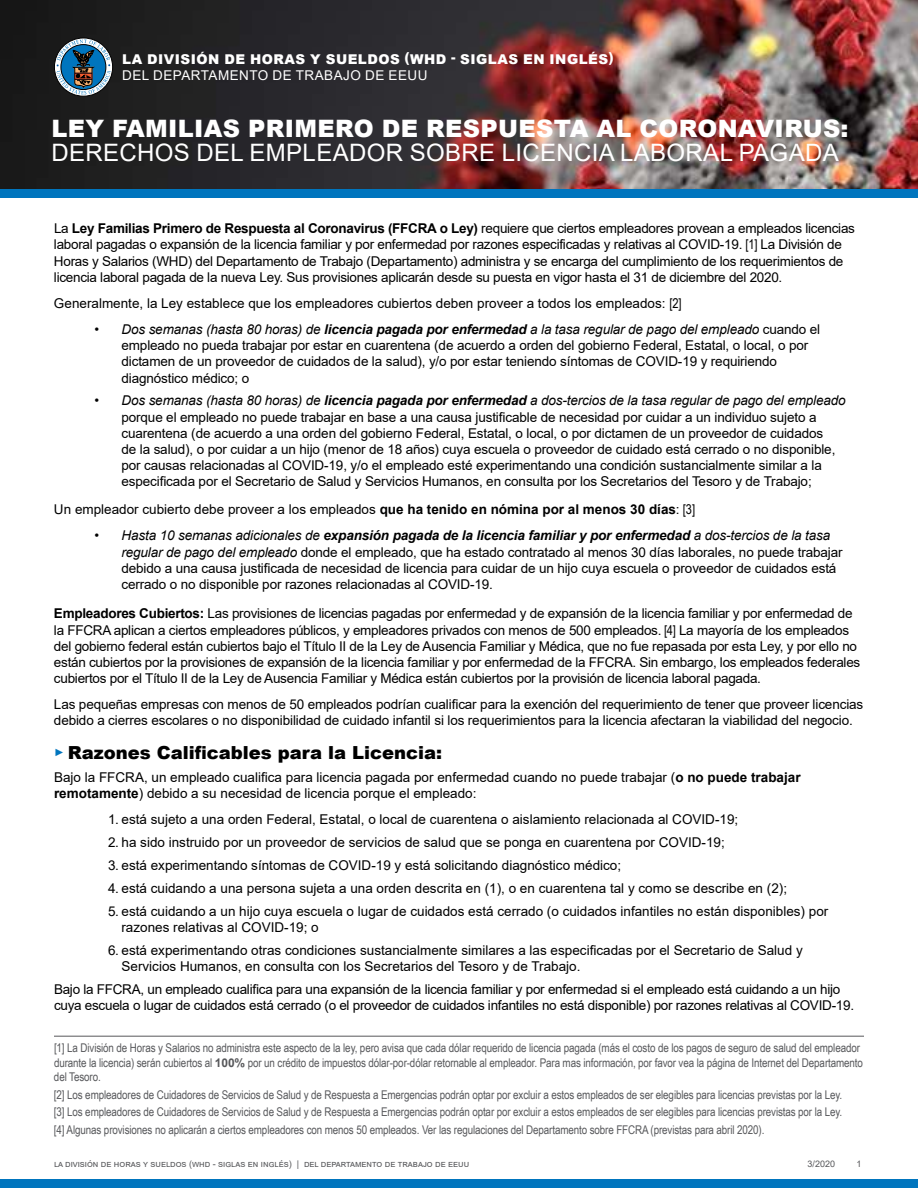
<style>
.page{position:relative;width:918px;height:1188px;background:#fff}
.page>*{position:absolute;margin:0;border:0;box-sizing:border-box;transform-origin:0 0}
.t1{font:24px "Arial";letter-spacing:.015em;color:#fff}
.t2{font:900 24px "Arial";letter-spacing:.015em;color:#fff}
.t3{font:900 18px "Arial";color:#000}
.t4{font:13.5px/16.2px "Arial";letter-spacing:-.01em;color:#000}
.t5{font:900 13.5px "Arial";letter-spacing:.035em;color:#fff}
.t6{font:13.5px "Arial";letter-spacing:.035em;color:#fff}
.t7{font:12px/14.4px "Arial Narrow";letter-spacing:-.01em;color:#57585b}
.t8{font:9px "Arial";color:#57585b}
.s1{font-weight:700}
.s2{font-family:"Arial Narrow"}
.s3{font-style:italic}
.s4{font-weight:700;font-style:italic}
.s5{font-family:"Arial";font-weight:700}
</style>
<div class="page">
<div style="left:0;top:1179px;width:918px;height:9px;background:#0075be"></div>
<img style="left:0;top:0;width:918px;height:189px">
<div style="left:0;top:189px;width:918px;height:9px;background:#0075be"></div>
<div style="left:54px;top:38px;width:59px;height:59px;border:1px solid #000;border-radius:50%"></div>
<svg style="left:57px;top:39px;width:54px;height:56px;background:#4f738a"></svg>
<hr style="left:54px;top:1036px;width:810px;height:1px;background:#57585b">
<p class="t5" style="left:122px;top:54px;width:493px">LA DIVISIÓN DE HORAS Y SUELDOS (WHD - SIGLAS EN INGLÉS)</p>
<p class="t6" style="left:122px;top:70px;width:307px">DEL DEPARTAMENTO DE TRABAJO DE EEUU</p>
<h1 class="t2" style="left:51px;top:119px;width:799px">LEY FAMILIAS PRIMERO DE RESPUESTA AL CORONAVIRUS:</h1>
<h1 class="t1" style="left:51px;top:142px;width:789px">DERECHOS DEL EMPLEADOR SOBRE LICENCIA LABORAL PAGADA</h1>
<p class="t4" style="left:54px;top:221px;width:803px">La <span class="s1">Ley Familias Primero de Respuesta al Coronavirus (FFCRA o Ley)</span> requiere que ciertos empleadores provean a empleados licencias laboral pagadas o expansión de la licencia familiar y por enfermedad por razones especificadas y relativas al COVID-19. <span class="s2">[1]</span> La División de Horas y Salarios (WHD) del Departamento de Trabajo (Departamento) administra y se encarga del cumplimiento de los requerimientos de licencia laboral pagada de la nueva Ley. Sus provisiones aplicarán desde su puesta en vigor hasta el 31 de diciembre del 2020.</p>
<p class="t4" style="left:54px;top:296px;width:629px">Generalmente, la Ley establece que los empleadores cubiertos deben proveer a todos los empleados: <span class="s2">[2]</span></p>
<p class="t4" style="left:121px;top:322px;width:700px;text-indent:-27px">• <span class="s3">Dos semanas (hasta 80 horas) de</span> <span class="s4">licencia pagada por enfermedad</span> <span class="s3">a la tasa regular de pago del empleado</span> cuando el empleado no pueda trabajar por estar en cuarentena (de acuerdo a orden del gobierno Federal, Estatal, o local, o por dictamen de un proveedor de cuidados de la salud), y/o por estar teniendo síntomas de COVID-19 y requiriendo diagnóstico médico; o</p>
<p class="t4" style="left:121px;top:394px;width:726px;text-indent:-27px">• <span class="s3">Dos semanas (hasta 80 horas) de</span> <span class="s4">licencia pagada por enfermedad</span> <span class="s3">a dos-tercios de la tasa regular de pago del empleado </span>porque el empleado no puede trabajar en base a una causa justificable de necesidad por cuidar a un individuo sujeto a cuarentena (de acuerdo a una orden del gobierno Federal, Estatal, o local, o por dictamen de un proveedor de cuidados<br>de la salud), o por cuidar a un hijo (menor de 18 años) cuya escuela o proveedor de cuidado está cerrado o no disponible, por causas relacionadas al COVID-19, y/o el empleado esté experimentando una condición sustancialmente similar a la especificada por el Secretario de Salud y Servicios Humanos, en consulta por los Secretarios del Tesoro y de Trabajo;</p>
<p class="t4" style="left:54px;top:502px;width:643px">Un empleador cubierto debe proveer a los empleados <span class="s1">que ha tenido en nómina por al menos 30 días</span>: <span class="s2">[3]</span></p>
<p class="t4" style="left:121px;top:528px;width:723px;text-indent:-27px">• <span class="s3">Hasta 10 semanas adicionales de</span> <span class="s4">expansión pagada de la licencia familiar y por enfermedad</span> <span class="s3">a dos-tercios de la tasa regular de pago del empleado</span> donde el empleado, que ha estado contratado al menos 30 días laborales, no puede trabajar debido a una causa justificada de necesidad de licencia para cuidar de un hijo cuya escuela o proveedor de cuidados está cerrado o no disponible por razones relacionadas al COVID-19.</p>
<p class="t4" style="left:54px;top:606px;width:808px"><span class="s1">Empleadores Cubiertos:</span> Las provisiones de licencias pagadas por enfermedad y de expansión de la licencia familiar y por enfermedad de la FFCRA aplican a ciertos empleadores públicos, y empleadores privados con menos de 500 empleados. <span class="s2">[4]</span> La mayoría de los empleados del gobierno federal están cubiertos bajo el Título II de la Ley de Ausencia Familiar y Médica, que no fue repasada por esta Ley, y por ello no están cubiertos por la provisiones de expansión de la licencia familiar y por enfermedad de la FFCRA. Sin embargo, los empleados federales cubiertos por el Título II de la Ley de Ausencia Familiar y Médica están cubiertos por la provisión de licencia laboral pagada.</p>
<p class="t4" style="left:54px;top:696px;width:811px">Las pequeñas empresas con menos de 50 empleados podrían cualificar para la exención del requerimiento de tener que proveer licencias debido a cierres escolares o no disponibilidad de cuidado infantil si los requerimientos para la licencia afectaran la viabilidad del negocio.</p>
<h2 class="t3" style="left:54px;top:739px;width:390px"><sup>►</sup> Razones Calificables para la Licencia:</h2>
<p class="t4" style="left:54px;top:769px;width:748px">Bajo la FFCRA, un empleado cualifica para licencia pagada por enfermedad cuando no puede trabajar (<span class="s1">o no puede trabajar remotamente</span>) debido a su necesidad de licencia porque el empleado:</p>
<p class="t4" style="left:108px;top:812px;width:632px">1. está sujeto a una orden Federal, Estatal, o local de cuarentena o aislamiento relacionada al COVID-19;</p>
<p class="t4" style="left:108px;top:835px;width:618px">2. ha sido instruido por un proveedor de servicios de salud que se ponga en cuarentena por COVID-19;</p>
<p class="t4" style="left:108px;top:858px;width:515px">3. está experimentando síntomas de COVID-19 y está solicitando diagnóstico médico;</p>
<p class="t4" style="left:108px;top:881px;width:681px">4. está cuidando a una persona sujeta a una orden descrita en (1), o en cuarentena tal y como se describe en (2);</p>
<p class="t4" style="left:122px;top:904px;width:708px;text-indent:-14px">5. está cuidando a un hijo cuya escuela o lugar de cuidados está cerrado (o cuidados infantiles no están disponibles) por razones relativas al COVID-19; o</p>
<p class="t4" style="left:122px;top:943px;width:683px;text-indent:-14px">6. está experimentando otras condiciones sustancialmente similares a las especificadas por el Secretario de Salud y<br>Servicios Humanos, en consulta con los Secretarios del Tesoro y de Trabajo.</p>
<p class="t4" style="left:54px;top:981px;width:802px">Bajo la FFCRA, un empleado cualifica para una expansión de la licencia familiar y por enfermedad si el empleado está cuidando a un hijo cuya escuela o lugar de cuidados está cerrado (o el proveedor de cuidados infantiles no está disponible) por razones relativas al COVID-19.</p>
<p class="t7" style="left:54px;top:1042px;width:810px">[1] La División de Horas y Salarios no administra este aspecto de la ley, pero avisa que cada dólar requerido de licencia pagada (más el costo de los pagos de seguro de salud del empleador durante la licencia) serán cubiertos al <span class="s5">100%</span> por un crédito de impuestos dólar-por-dólar retornable al empleador. Para mas información, por favor vea la página de Internet del Departamento del Tesoro.</p>
<p class="t7" style="left:54px;top:1087px;width:790px;line-height:17.7px;text-align:justify">[2] Los empleadores de Cuidadores de Servicios de Salud y de Respuesta a Emergencias podrán optar por excluir a estos empleados de ser elegibles para licencias previstas por la Ley. [3] Los empleadores de Cuidadores de Servicios de Salud y de Respuesta a Emergencias podrán optar por excluir a estos empleados de ser elegibles para licencias previstas por la Ley. [4] Algunas provisiones no aplicarán a ciertos empleadores con menos 50 empleados. Ver las regulaciones del Departamento sobre FFCRA (previstas para abril 2020).</p>
<p class="t8" style="left:54px;top:1158px;width:417px">la división de horas y sueldos (whd - siglas en inglés) | del departamento de trabajo de eeuu</p>
<p class="t8" style="left:808px;top:1159px;width:29px">3/2020</p>
<p class="t8" style="left:856px;top:1160px;width:7px">1</p>
</div>
